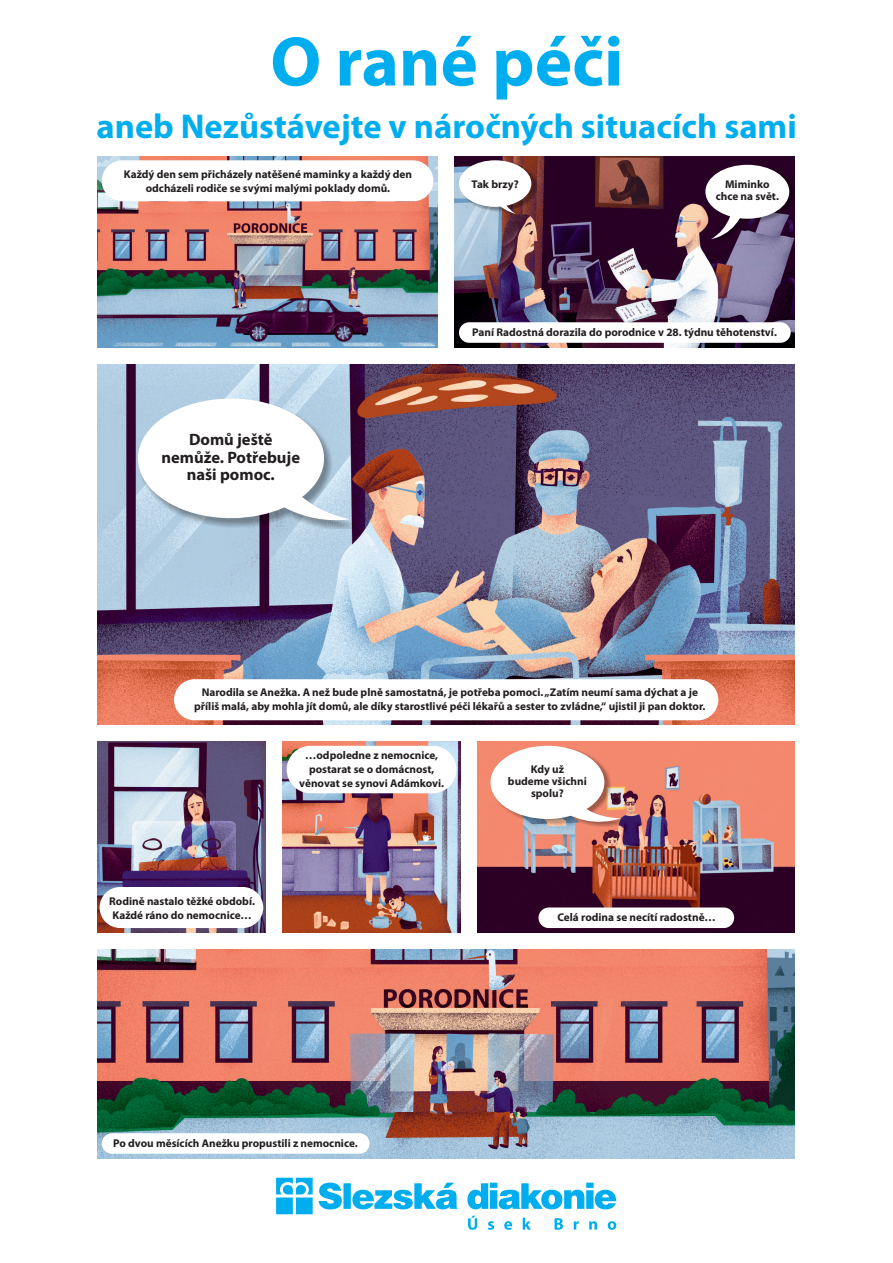
<style>
.page{position:relative;width:893px;height:1263px;background:#fff}
.page>*{position:absolute;margin:0;border:0;box-sizing:border-box;transform-origin:0 0}
.t1{font:700 70.8px "Myriad Pro";color:#00aeef}
.t2{font:700 34.5px "Myriad Pro";color:#00aeef}
.t3{font:700 16.5px/17.7px "Myriad Pro";color:#231f20;text-align:center}
.t4{font:700 11.25px/14px "Myriad Pro";color:#231f20;text-align:center}
</style>
<div class="page">
<svg style="left:276px;top:1178px;width:340px;height:52px"></svg>
<img style="left:282px;top:741px;width:179px;height:191px">
<img style="left:97px;top:741px;width:168px;height:191px">
<img style="left:478px;top:741px;width:317px;height:191px">
<img style="left:97px;top:364px;width:698px;height:360px">
<img style="left:455px;top:156px;width:340px;height:191px">
<img style="left:97px;top:156px;width:341px;height:191px">
<img style="left:97px;top:949px;width:698px;height:209px">
<div style="left:139px;top:401px;width:219px;height:127px;background:#231f20;opacity:.39"></div>
<svg style="left:138px;top:399px;width:212px;height:121px"></svg>
<div style="left:461px;top:162px;width:75px;height:57px;background:#231f20;opacity:.39"></div>
<svg style="left:459px;top:160px;width:72px;height:54px"></svg>
<div style="left:707px;top:166px;width:88px;height:78px;background:#231f20;opacity:.39"></div>
<svg style="left:705px;top:165px;width:84px;height:74px"></svg>
<div style="left:492px;top:747px;width:135px;height:80px;background:#231f20;opacity:.39"></div>
<svg style="left:547px;top:786px;width:74px;height:40px"></svg>
<div style="left:490px;top:746px;width:114px;height:73px;background:#fff;border-radius:50%"></div>
<div style="left:102px;top:160px;width:331px;height:41px;background:#fff;border-radius:21px"></div>
<div style="left:459px;top:322px;width:332px;height:21px;background:#fff;border-radius:10px"></div>
<div style="left:174px;top:679px;width:544px;height:41px;background:#fff;border-radius:21px"></div>
<div style="left:100px;top:887px;width:163px;height:41px;background:#fff;border-radius:21px"></div>
<div style="left:287px;top:746px;width:169px;height:47px;background:#fff;border-radius:24px"></div>
<div style="left:538px;top:907px;width:196px;height:21px;background:#fff;border-radius:10px"></div>
<div style="left:102px;top:1133px;width:268px;height:21px;background:#fff;border-radius:10px"></div>
<h1 class="t1" style="left:270px;top:32px;width:355px">O rané péči</h1>
<h2 class="t2" style="left:96px;top:112px;width:702px">aneb Nezůstávejte v náročných situacích sami</h2>
<p class="t4" style="left:124px;top:168px;width:290px">Každý den sem přicházely natěšené maminky a každý den odcházeli rodiče se svými malými poklady domů.</p>
<p class="t4" style="left:472px;top:178px;width:49px">Tak brzy?</p>
<p class="t4" style="left:716px;top:179px;width:65px;line-height:12px">Miminko chce na svět.</p>
<h3 class="t3" style="left:162px;top:432px;width:140px">Domů ještě nemůže. Potřebuje naši pomoc.</h3>
<p class="t4" style="left:472px;top:326px;width:306px">Paní Radostná dorazila do porodnice v 28. týdnu těhotenství.</p>
<p class="t4" style="left:194px;top:686px;width:513px">Narodila se Anežka. A než bude plně samostatná, je potřeba pomoci. „Zatím neumí sama dýchat a je příliš malá, aby mohla jít domů, ale díky starostlivé péči lékařů a sester to zvládne,“ ujistil ji pan doktor.</p>
<p class="t4" style="left:109px;top:895px;width:147px;text-align:left">Rodině nastalo těžké období.<br>Každé ráno do nemocnice…</p>
<p class="t4" style="left:299px;top:749px;width:146px">…odpoledne z nemocnice, postarat se o domácnost, věnovat se synovi Adámkovi.</p>
<p class="t4" style="left:508px;top:764px;width:80px;line-height:12px">Kdy už<br>budeme všichni spolu?</p>
<p class="t4" style="left:557px;top:911px;width:160px">Celá rodina se necítí radostně…</p>
<p class="t4" style="left:113px;top:1137px;width:246px">Po dvou měsících Anežku propustili z nemocnice.</p>
</div>
